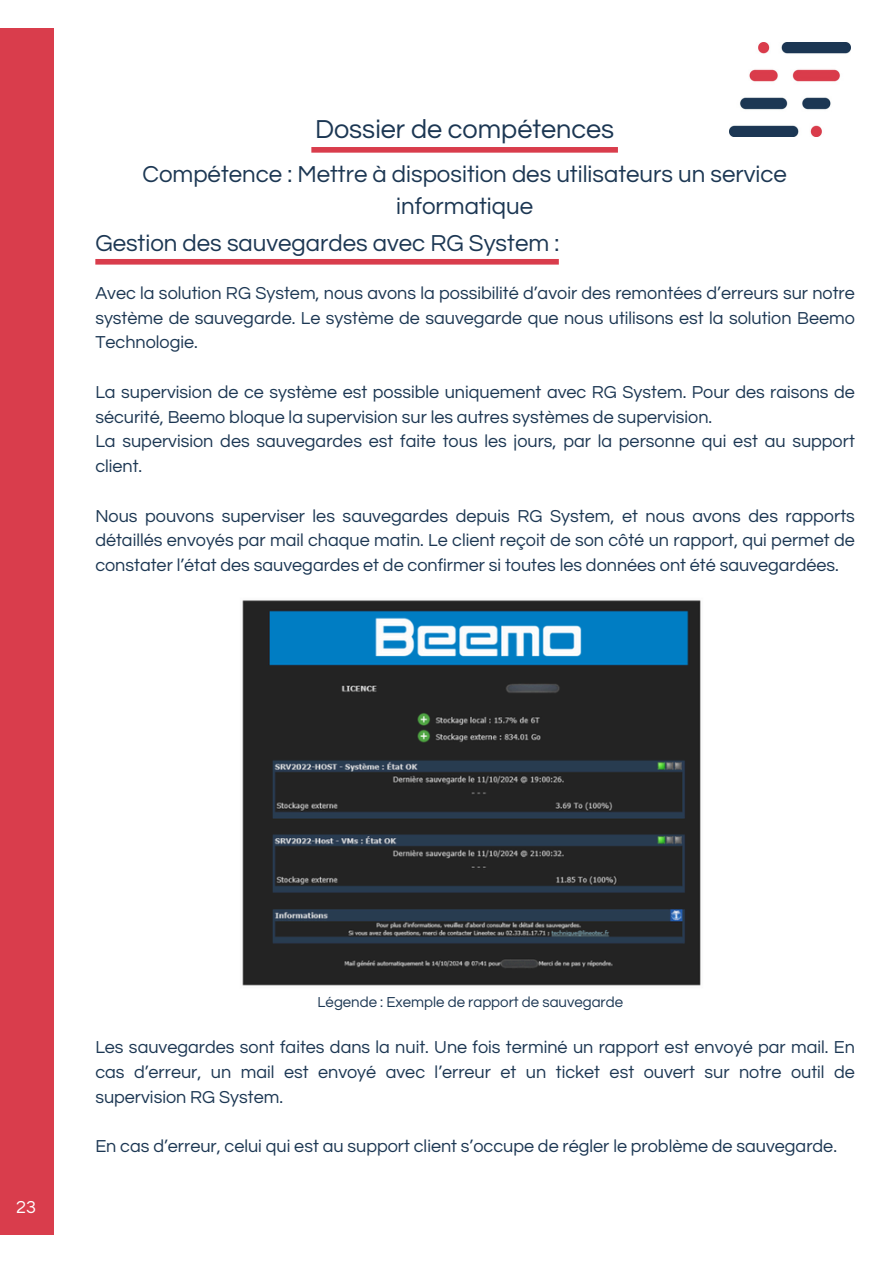
<style>
.page{position:relative;width:894px;height:1264px;background:#fff}
.page>*{position:absolute;margin:0;border:0;box-sizing:border-box;transform-origin:0 0}
.t1{font:27px "Questrial";color:#1c3753}
.t2{font:24px/32.7px "Questrial";color:#1c3753;text-align:center}
.t3{font:18px/24.8px "Questrial";color:#1c3753;text-align:justify}
.t4{font:18px "Questrial";color:#fff}
.t5{font:15px "Questrial";color:#1c3753}
</style>
<div class="page">
<div style="left:311px;top:147px;width:306px;height:6px;background:#d93d4c"></div>
<div style="left:0;top:29px;width:54px;height:1205px;background:#d93d4c"></div>
<img style="left:729px;top:43px;width:121px;height:93px">
<div style="left:95px;top:259px;width:463px;height:5px;background:#d93d4c"></div>
<img style="left:242px;top:600px;width:459px;height:386px">
<p class="t1" style="left:315px;top:116px;width:301px">Dossier de compétences</p>
<h1 class="t2" style="left:142px;top:158px;width:645px">Compétence : Mettre à disposition des utilisateurs un service informatique</h1>
<p class="t2" style="left:95px;top:227px;width:465px">Gestion des sauvegardes avec RG System :</p>
<p class="t3" style="left:95px;top:281px;width:760px">Avec la solution RG System, nous avons la possibilité d’avoir des remontées d’erreurs sur notre système de sauvegarde. Le système de sauvegarde que nous utilisons est la solution Beemo Technologie.</p>
<h2 class="t3" style="left:95px;top:380px;width:760px;text-align:left">La supervision de ce système est possible uniquement avec RG System. Pour des raisons de sécurité, Beemo bloque la supervision sur les autres systèmes de supervision.<br>La supervision des sauvegardes est faite tous les jours, par la personne qui est au support client.</h2>
<h2 class="t3" style="left:95px;top:504px;width:760px">Nous pouvons superviser les sauvegardes depuis RG System, et nous avons des rapports détaillés envoyés par mail chaque matin. Le client reçoit de son côté un rapport, qui permet de constater l’état des sauvegardes et de confirmer si toutes les données ont été sauvegardées.</h2>
<p class="t4" style="left:16px;top:1197px;width:21px">23</p>
<h3 class="t5" style="left:317px;top:994px;width:307px">Légende : Exemple de rapport de sauvegarde</h3>
<h3 class="t3" style="left:95px;top:1035px;width:760px">Les sauvegardes sont faites dans la nuit. Une fois terminé un rapport est envoyé par mail. En cas d’erreur, un mail est envoyé avec l’erreur et un ticket est ouvert sur notre outil de supervision RG System.</h3>
<h3 class="t3" style="left:95px;top:1134px;width:743px">En cas d’erreur, celui qui est au support client s’occupe de régler le problème de sauvegarde.</h3>
</div>
